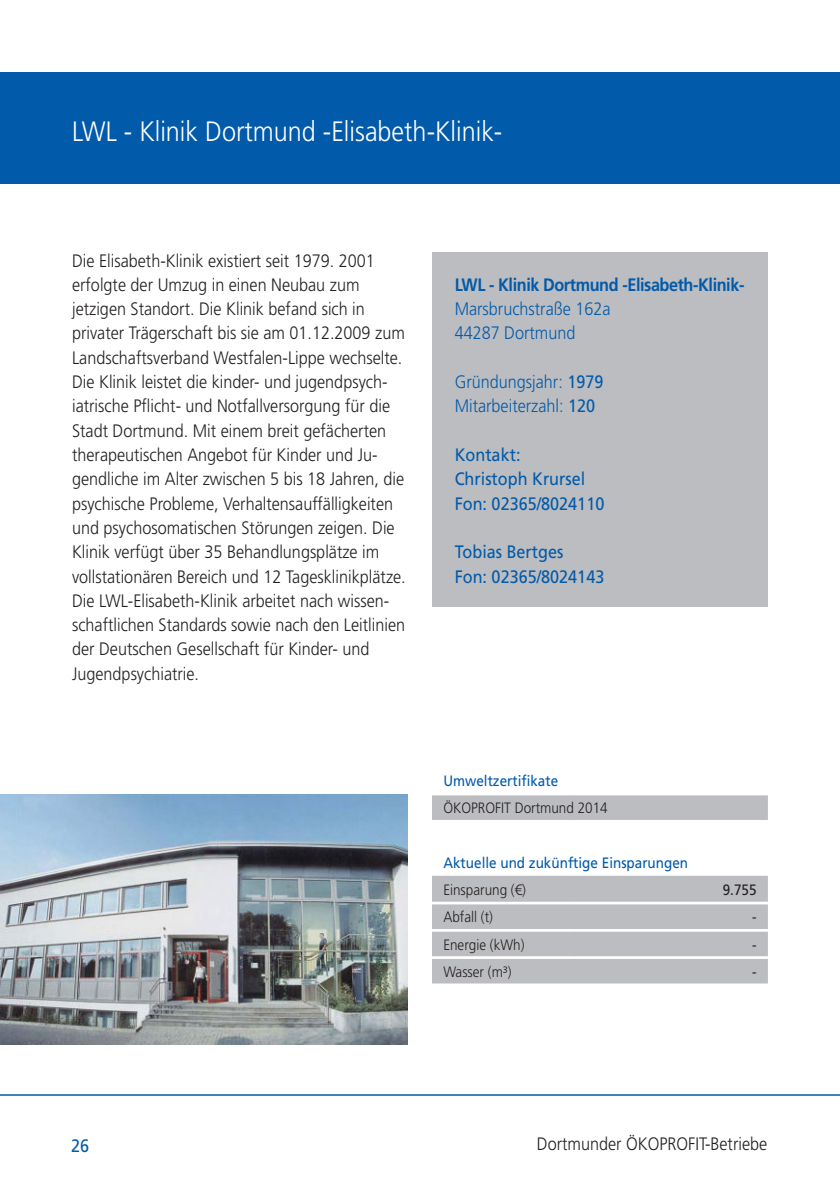
<style>
.page{position:relative;width:840px;height:1191px;background:#fff}
.page>*{position:absolute;margin:0;border:0;box-sizing:border-box;transform-origin:0 0}
.t1{font:300 28px "Frutiger LT";color:#fff;scale:.9 1}
.t2{font:300 18px/24.2px "Frutiger LT";color:#231f20;scale:.9 1}
.t3{font:18px/24.2px "Frutiger LT";color:#015aaa;scale:.9 1}
.t4{font:300 18px/24.2px "Frutiger LT";color:#015aaa;scale:.9 1}
.t5{font:700 18px "Frutiger LT";letter-spacing:-.025em;color:#015aaa;scale:.9 1}
.t6{font:300 15px "Frutiger LT";color:#231f20;scale:.9 1}
.t7{font:15px "Frutiger LT";color:#015aaa;scale:.9 1}
.t8{font:15px "Frutiger LT";color:#231f20;scale:.9 1}
.s1{font-weight:400}
</style>
<div class="page">
<div style="left:0;top:72px;width:839px;height:112px;background:#015aaa"></div>
<hr style="left:0;top:1094px;width:839px;height:1px;background:#015aaa">
<div style="left:432px;top:252px;width:335px;height:355px;background:#bcbdc0"></div>
<svg style="left:432px;top:795px;width:335px;height:188px;fill:#bcbdc0"></svg>
<hr style="left:432px;top:820px;width:141px;height:2px;background:#fff">
<hr style="left:573px;top:820px;width:194px;height:2px;background:#fff">
<hr style="left:432px;top:901px;width:141px;height:3px;background:#fff">
<hr style="left:573px;top:901px;width:194px;height:3px;background:#fff">
<hr style="left:432px;top:929px;width:141px;height:2px;background:#fff">
<hr style="left:573px;top:929px;width:194px;height:2px;background:#fff">
<hr style="left:432px;top:956px;width:141px;height:3px;background:#fff">
<hr style="left:573px;top:956px;width:194px;height:3px;background:#fff">
<img style="left:0;top:794px;width:408px;height:250px">
<h1 class="t1" style="left:72px;top:117px;width:479px">LWL - Klinik Dortmund -Elisabeth-Klinik-</h1>
<p class="t2" style="left:72px;top:249px;width:372px">Die Elisabeth-Klinik existiert seit 1979. 2001 erfolgte der Umzug in einen Neubau zum jetzigen Standort. Die Klinik befand sich in privater Trägerschaft bis sie am 01.12.2009 zum Landschaftsverband Westfalen-Lippe wechselte.<br>Die Klinik leistet die kinder- und jugendpsych&shy;iatrische Pflicht- und Notfallversorgung für die Stadt Dortmund. Mit einem breit gefächerten therapeutischen Angebot für Kinder und Ju&shy;gendliche im Alter zwischen 5 bis 18 Jahren, die psychische Probleme, Verhaltensauffälligkeiten und psychosomatischen Störungen zeigen. Die Klinik verfügt über 35 Behandlungsplätze im vollstationären Bereich und 12 Tagesklinikplätze.<br>Die LWL-Elisabeth-Klinik arbeitet nach wissen&shy;schaftlichen Standards sowie nach den Leitlinien der Deutschen Gesellschaft für Kinder- und Jugendpsychiatrie.</p>
<p class="t5" style="left:454px;top:275px;width:323px">LWL - Klinik Dortmund -Elisabeth-Klinik-</p>
<p class="t4" style="left:454px;top:297px;width:175px">Marsbruchstraße 162a<br>44287 Dortmund</p>
<p class="t4" style="left:454px;top:370px;width:167px">Gründungsjahr: <span class="s1">1979<br></span>Mitarbeiterzahl: <span class="s1">120</span></p>
<p class="t3" style="left:454px;top:444px;width:168px">Kontakt:<br>Christoph Krursel<br>Fon: 02365/8024110</p>
<p class="t3" style="left:454px;top:541px;width:168px">Tobias Bertges<br>Fon: 02365/8024143</p>
<p class="t7" style="left:443px;top:774px;width:129px">Umweltzertifikate</p>
<p class="t6" style="left:443px;top:800px;width:184px">ÖKOPROFIT Dortmund 2014</p>
<p class="t7" style="left:443px;top:856px;width:273px">Aktuelle und zukünftige Einsparungen</p>
<p class="t6" style="left:443px;top:882px;width:93px">Einsparung (€)</p>
<p class="t8" style="left:722px;top:883px;width:39px">9.755</p>
<p class="t6" style="left:443px;top:909px;width:57px">Abfall (t)</p>
<p class="t8" style="left:751px;top:911px;width:6px">-</p>
<p class="t6" style="left:443px;top:937px;width:92px">Energie (kWh)</p>
<p class="t8" style="left:751px;top:938px;width:6px">-</p>
<p class="t6" style="left:443px;top:964px;width:77px">Wasser (m³)</p>
<p class="t8" style="left:751px;top:965px;width:6px">-</p>
<p class="t3" style="left:71px;top:1135px;width:22px">26</p>
<p class="t2" style="left:536px;top:1131px;width:257px">Dortmunder ÖKOPROFIT-Betriebe</p>
</div>
